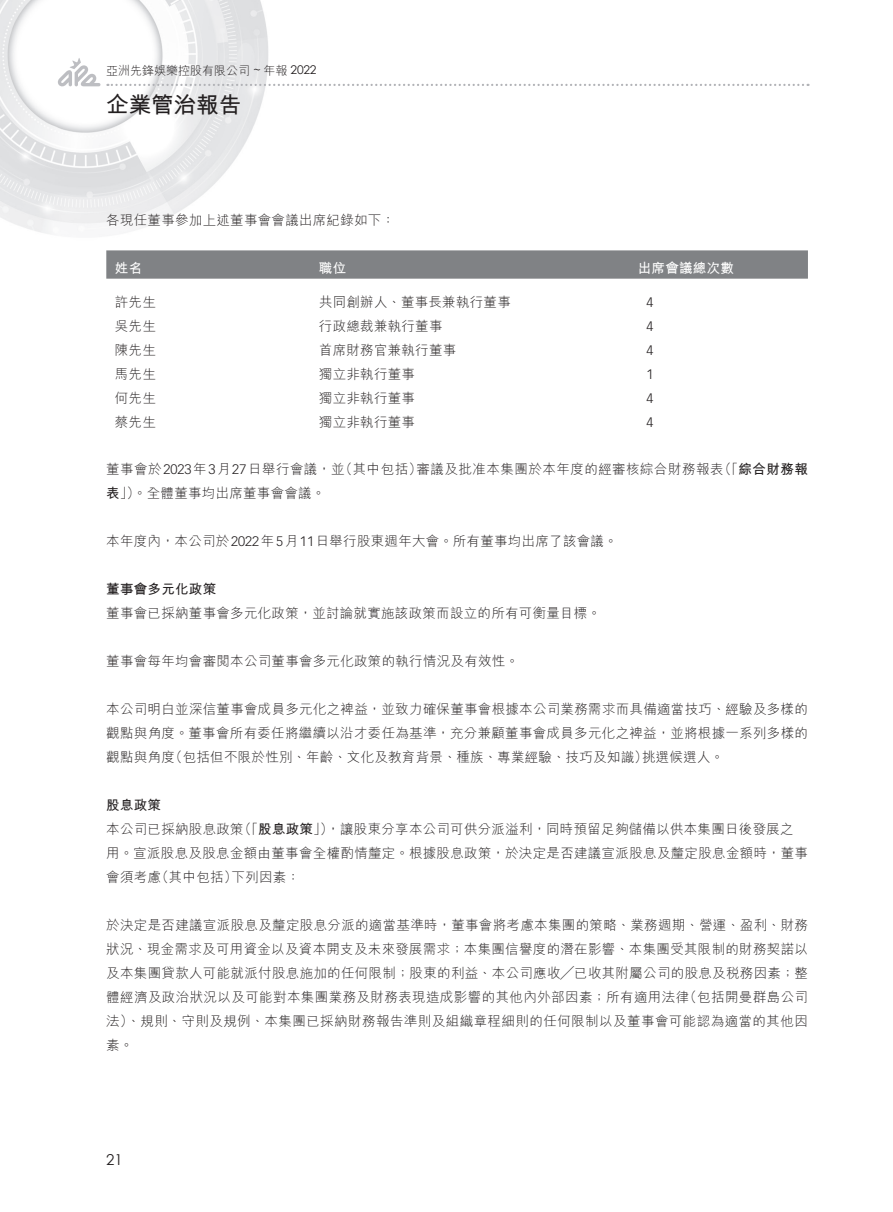
<style>
.page{position:relative;width:893px;height:1212px;background:#fff}
.page>*{position:absolute;margin:0;border:0;box-sizing:border-box;transform-origin:0 0}
.t1{font:700 22.5px "M Hei HK";color:#231f20}
.t2{font:15px "Century Gothic";color:#231f20}
.t3{font:300 13.5px/24px "M Hei HK";letter-spacing:.02em;color:#231f20}
.t4{font:700 13.5px "M Hei HK";letter-spacing:.02em;color:#fff}
.t5{font:700 13.5px "M Hei HK";letter-spacing:.02em;color:#231f20}
.t6{font:300 13.5px "Vectora LT Std";color:#231f20}
.t7{font:300 12px "M Hei HK";color:#231f20}
.s1{font-family:"Century Gothic";font-weight:400}
.s2{font-family:"Vectora LT Std"}
.s3{font-weight:700}
</style>
<div class="page">
<img style="left:0;top:0;width:810px;height:234px">
<svg style="left:57px;top:58px;width:43px;height:29px"></svg>
<svg style="left:107px;top:84px;width:701px;height:2px"></svg>
<svg style="left:106px;top:250px;width:702px;height:29px;background:#838588"></svg>
<p class="t7" style="left:106px;top:64px;width:212px">亞洲先鋒娛樂控股有限公司 <span class="s1">~</span> 年報 <span class="s1">2022</span></p>
<h1 class="t1" style="left:106px;top:88px;width:136px">企業管治報告</h1>
<p class="t3" style="left:106px;top:208px;width:290px">各現任董事參加上述董事會會議出席紀錄如下：</p>
<p class="t4" style="left:115px;top:258px;width:29px">姓名</p>
<p class="t4" style="left:319px;top:258px;width:29px">職位</p>
<p class="t4" style="left:638px;top:258px;width:98px">出席會議總次數</p>
<p class="t3" style="left:115px;top:290px;width:43px">許先生</p>
<p class="t3" style="left:319px;top:290px;width:193px">共同創辦人、董事長兼執行董事</p>
<p class="t6" style="left:646px;top:295px;width:9px">4</p>
<p class="t3" style="left:115px;top:314px;width:43px">吳先生</p>
<p class="t3" style="left:319px;top:314px;width:125px">行政總裁兼執行董事</p>
<p class="t6" style="left:646px;top:319px;width:9px">4</p>
<p class="t3" style="left:115px;top:338px;width:43px">陳先生</p>
<p class="t3" style="left:319px;top:338px;width:139px">首席財務官兼執行董事</p>
<p class="t6" style="left:646px;top:343px;width:9px">4</p>
<p class="t3" style="left:115px;top:362px;width:43px">馬先生</p>
<p class="t3" style="left:319px;top:362px;width:98px">獨立非執行董事</p>
<p class="t6" style="left:646px;top:367px;width:9px">1</p>
<p class="t3" style="left:115px;top:386px;width:43px">何先生</p>
<p class="t3" style="left:319px;top:386px;width:98px">獨立非執行董事</p>
<p class="t6" style="left:646px;top:391px;width:9px">4</p>
<p class="t3" style="left:115px;top:410px;width:43px">蔡先生</p>
<p class="t3" style="left:319px;top:410px;width:98px">獨立非執行董事</p>
<p class="t6" style="left:646px;top:415px;width:9px">4</p>
<p class="t3" style="left:106px;top:456px;width:703px">董事會於<span class="s2">2023</span>年<span class="s2">3</span>月<span class="s2">27</span>日舉行會議，並（其中包括）審議及批准本集團於本年度的經審核綜合財務報表（「<span class="s3">綜合財務報表</span>」）。全體董事均出席董事會會議。</p>
<p class="t3" style="left:106px;top:528px;width:513px">本年度內，本公司於<span class="s2">2022</span>年<span class="s2">5</span>月<span class="s2">11</span>日舉行股東週年大會。所有董事均出席了該會議。</p>
<p class="t5" style="left:106px;top:579px;width:111px">董事會多元化政策</p>
<p class="t3" style="left:106px;top:600px;width:496px">董事會已採納董事會多元化政策，並討論就實施該政策而設立的所有可衡量目標。</p>
<p class="t3" style="left:106px;top:648px;width:414px">董事會每年均會審閱本公司董事會多元化政策的執行情況及有效性。</p>
<p class="t3" style="left:106px;top:696px;width:703px;text-align:justify">本公司明白並深信董事會成員多元化之裨益，並致力確保董事會根據本公司業務需求而具備適當技巧、經驗及多樣的觀點與角度。董事會所有委任將繼續以沿才委任為基準，充分兼顧董事會成員多元化之裨益，並將根據一系列多樣的觀點與角度（包括但不限於性別、年齡、文化及教育背景、種族、專業經驗、技巧及知識）挑選候選人。</p>
<p class="t3" style="left:106px;top:792px;width:703px"><span class="s3">股息政策<br></span>本公司已採納股息政策（「<span class="s3">股息政策</span>」），讓股東分享本公司可供分派溢利，同時預留足夠儲備以供本集團日後發展之用。宣派股息及股息金額由董事會全權酌情釐定。根據股息政策，於決定是否建議宣派股息及釐定股息金額時，董事會須考慮（其中包括）下列因素：</p>
<p class="t3" style="left:106px;top:912px;width:703px;text-align:justify">於決定是否建議宣派股息及釐定股息分派的適當基準時，董事會將考慮本集團的策略、業務週期、營運、盈利、財務狀況、現金需求及可用資金以及資本開支及未來發展需求；本集團信譽度的潛在影響、本集團受其限制的財務契諾以及本集團貸款人可能就派付股息施加的任何限制；股東的利益、本公司應收╱已收其附屬公司的股息及稅務因素；整體經濟及政治狀況以及可能對本集團業務及財務表現造成影響的其他內外部因素；所有適用法律（包括開曼群島公司法）、規則、守則及規例、本集團已採納財務報告準則及組織章程細則的任何限制以及董事會可能認為適當的其他因素。</p>
<p class="t2" style="left:106px;top:1149px;width:18px">21</p>
</div>
